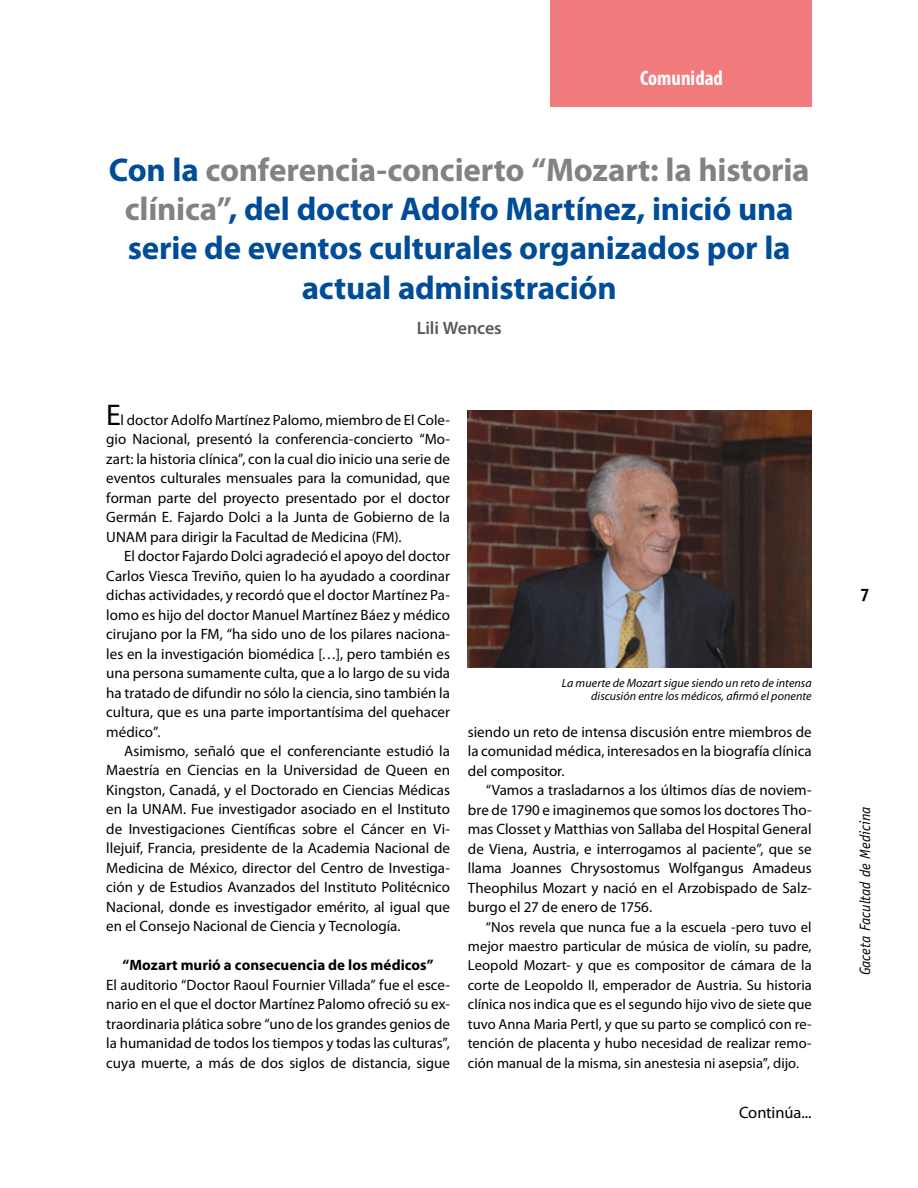
<style>
.page{position:relative;width:918px;height:1188px;background:#fff}
.page>*{position:absolute;margin:0;border:0;box-sizing:border-box;transform-origin:0 0}
.t1{font:700 33px/39px "Myriad Pro";letter-spacing:-.005em;color:#004c98;text-align:center}
.t2{font:700 condensed 21px "Myriad Pro";color:#fff}
.t3{font:600 18px "Myriad Pro";letter-spacing:-.01em;color:#58595b}
.t4{font:700 18px "Officina Sans LT";color:#000}
.t5{font:16.5px "Myriad Pro";letter-spacing:-.01em;color:#000}
.t6{font:15px/19.5px "Myriad Pro";color:#000;text-align:justify}
.t7{font:700 15px "Myriad Pro";letter-spacing:.005em;color:#000}
.t8{font:italic 15px "Officina Sans Std";color:#000}
.t9{font:14.85px "Myriad Pro";color:#000}
.t10{font:14.55px/19.5px "Myriad Pro";color:#000;text-align:justify}
.t11{font:italic 12px/13.5px "Myriad Pro";letter-spacing:.005em;color:#000;text-align:right}
.s1{color:#808285}
.s2{font-size:30px}
.s3{font-size:15px}
</style>
<div class="page">
<div style="left:550px;top:0;width:262px;height:106px;background:#f17a7d"></div>
<img style="left:468px;top:410px;width:344px;height:257px">
<h2 class="t2" style="left:640px;top:65px;width:84px">Comunidad</h2>
<h1 class="t1" style="left:109px;top:150px;width:702px">Con la <span class="s1">conferencia-concierto “Mozart: la historia clínica”</span>, del doctor Adolfo Martínez, inició una serie de eventos culturales organizados por la actual administración</h1>
<p class="t3" style="left:417px;top:316px;width:87px">Lili Wences</p>
<p class="t9" style="left:106px;top:410px;width:345px"><span class="s2">E</span>l doctor Adolfo Martínez Palomo, miembro de El Cole<span class="s3">-</span></p>
<p class="t6" style="left:106px;top:429px;width:345px">gio Nacional, presentó la conferencia-concierto “Mo&shy;zart: la historia clínica”, con la cual dio inicio una serie de eventos culturales mensuales para la comunidad, que forman parte del proyecto presentado por el doctor Germán E. Fajardo Dolci a la Junta de Gobierno de la UNAM para dirigir la Facultad de Medicina (FM).</p>
<p class="t6" style="left:106px;top:546px;width:345px;text-indent:18px">El doctor Fajardo Dolci agradeció el apoyo del doctor Carlos Viesca Treviño, quien lo ha ayudado a coordinar dichas actividades, y recordó que el doctor Martínez Pa&shy;lomo es hijo del doctor Manuel Martínez Báez y médico cirujano por la FM, “ha sido uno de los pilares naciona&shy;les en la investigación biomédica […], pero también es una persona sumamente culta, que a lo largo de su vida ha tratado de difundir no sólo la ciencia, sino también la cultura, que es una parte importantísima del quehacer médico”.</p>
<p class="t6" style="left:106px;top:741px;width:345px;text-indent:18px">Asimismo, señaló que el conferenciante estudió la Maestría en Ciencias en la Universidad de Queen en Kingston, Canadá, y el Doctorado en Ciencias Médicas en la UNAM. Fue investigador asociado en el Instituto de Investigaciones Científicas sobre el Cáncer en Vi&shy;llejuif, Francia, presidente de la Academia Nacional de Medicina de México, director del Centro de Investiga&shy;ción y de Estudios Avanzados del Instituto Politécnico Nacional, donde es investigador emérito, al igual que en el Consejo Nacional de Ciencia y Tecnología.</p>
<p class="t7" style="left:123px;top:956px;width:313px">“Mozart murió a consecuencia de los médicos”</p>
<p class="t6" style="left:106px;top:975px;width:345px">El auditorio “Doctor Raoul Fournier Villada” fue el esce&shy;nario en el que el doctor Martínez Palomo ofreció su ex&shy;traordinaria plática sobre “uno de los grandes genios de la humanidad de todos los tiempos y todas las culturas”, cuya muerte, a más de dos siglos de distancia, sigue</p>
<p class="t11" style="left:562px;top:676px;width:251px">La muerte de Mozart sigue siendo un reto de intensa discusión entre los médicos, afirmó el ponente</p>
<p class="t6" style="left:468px;top:721px;width:345px">siendo un reto de intensa discusión entre miembros de la comunidad médica, interesados en la biografía clínica del compositor.</p>
<p class="t6" style="left:468px;top:780px;width:345px;text-indent:18px">“Vamos a trasladarnos a los últimos días de noviem&shy;bre de 1790 e imaginemos que somos los doctores Tho&shy;mas Closset y Matthias von Sallaba del Hospital General de Viena, Austria, e interrogamos al paciente”, que se llama Joannes Chrysostomus Wolfgangus Amadeus Theophilus Mozart y nació en el Arzobispado de Salz&shy;burgo el 27 de enero de 1756.</p>
<p class="t10" style="left:468px;top:917px;width:345px;text-indent:18px">“Nos revela que nunca fue a la escuela -pero tuvo el mejor maestro particular de música de violín, su padre, Leopold Mozart- y que es compositor de cámara de la corte de Leopoldo II, emperador de Austria. Su historia clínica nos indica que es el segundo hijo vivo de siete que tuvo Anna Maria Pertl, y que su parto se complicó con re&shy;tención de placenta y hubo necesidad de realizar remo&shy;ción manual de la misma, sin anestesia ni asepsia”, dijo.</p>
<p class="t5" style="left:739px;top:1102px;width:74px">Continúa...</p>
<p class="t4" style="left:860px;top:583px;width:12px">7</p>
<p class="t8" style="left:856px;top:975px;width:170px;rotate:-90deg">Gaceta Facultad de Medicina</p>
</div>
